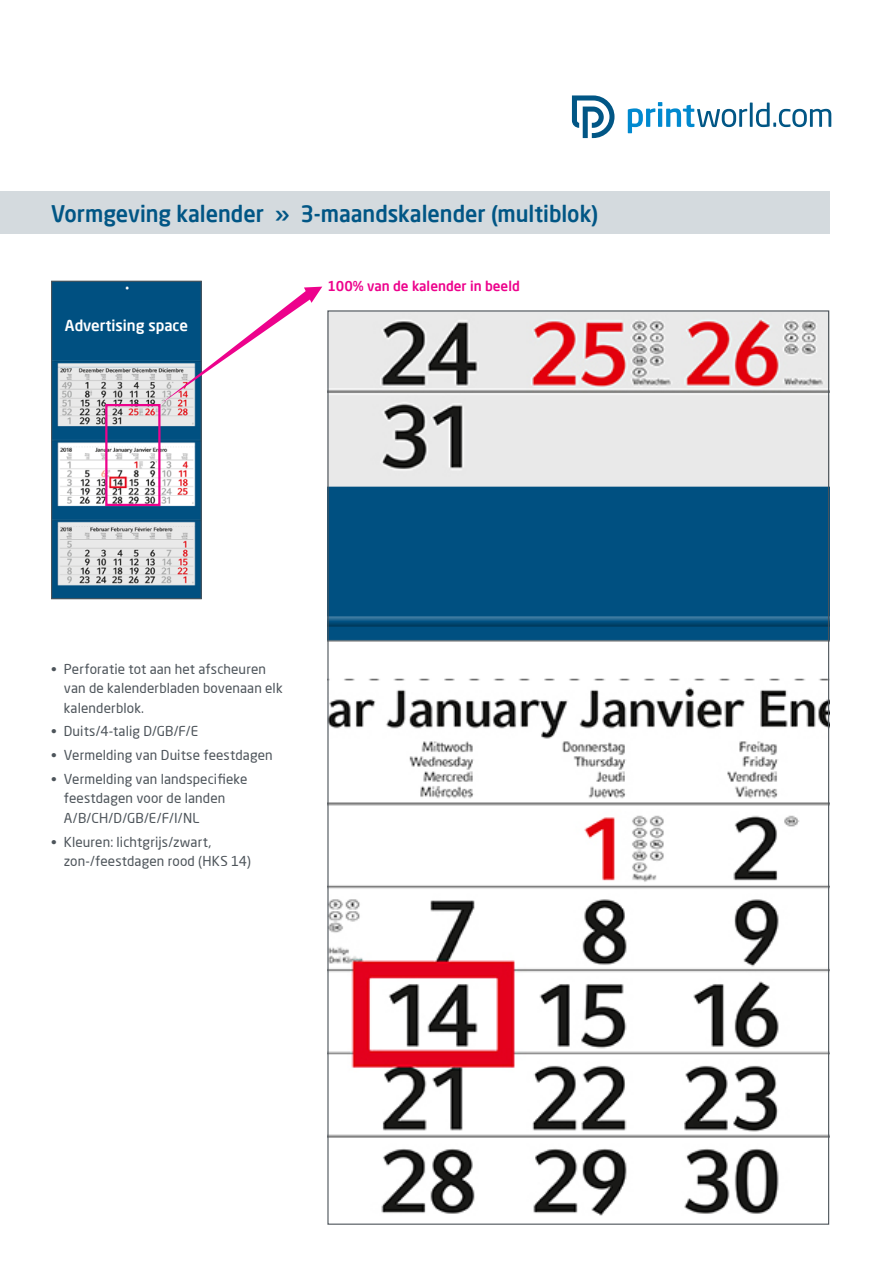
<style>
.page{position:relative;width:893px;height:1263px;background:#fff}
.page>*{position:absolute;margin:0;border:0;box-sizing:border-box;transform-origin:0 0}
.t1{font:500 22.5px "Neo Sans Pro";color:#015685;scale:.96 1}
.t2{font:500 15px "Neo Sans Pro";color:#fff}
.t3{font:13.5px/19.5px "Neo Sans Pro";letter-spacing:.01em;color:#4d545a}
.t4{font:500 13.5px "Neo Sans Pro";color:#ed028c}
</style>
<div class="page">
<div style="left:0;top:191px;width:829px;height:43px;background:#d4dade"></div>
<svg style="left:628px;top:102px;width:203px;height:31px"></svg>
<svg style="left:572px;top:96px;width:42px;height:42px"></svg>
<img style="left:329px;top:312px;width:498px;height:904px">
<img style="left:53px;top:283px;width:147px;height:314px">
<div style="left:51px;top:281px;width:151px;height:318px;border:1px solid #4d545a"></div>
<div style="left:105px;top:404px;width:56px;height:102px;border:2px solid #ed028c"></div>
<svg style="left:161px;top:287px;width:161px;height:117px"></svg>
<h1 class="t1" style="left:51px;top:200px;width:572px">Vormgeving kalender » 3-maandskalender (multiblok)</h1>
<p class="t2" style="left:65px;top:316px;width:124px">Advertising space</p>
<p class="t4" style="left:327px;top:277px;width:194px">100% van de kalender in beeld</p>
<p class="t3" style="left:64px;top:659px;width:220px;text-indent:-13px">• Perforatie tot aan het afscheuren van de kalenderbladen bovenaan elk kalenderblok.</p>
<p class="t3" style="left:51px;top:721px;width:149px">• Duits/4-talig D/GB/F/E</p>
<p class="t3" style="left:51px;top:745px;width:223px">• Vermelding van Duitse feestdagen</p>
<p class="t3" style="left:64px;top:769px;width:185px;text-indent:-13px">• Vermelding van landspecifieke feestdagen voor de landen<br>A/B/CH/D/GB/E/F/I/NL</p>
<p class="t3" style="left:64px;top:832px;width:189px;text-indent:-13px">• Kleuren: lichtgrijs/zwart, zon-/feestdagen rood (HKS 14)</p>
</div>
